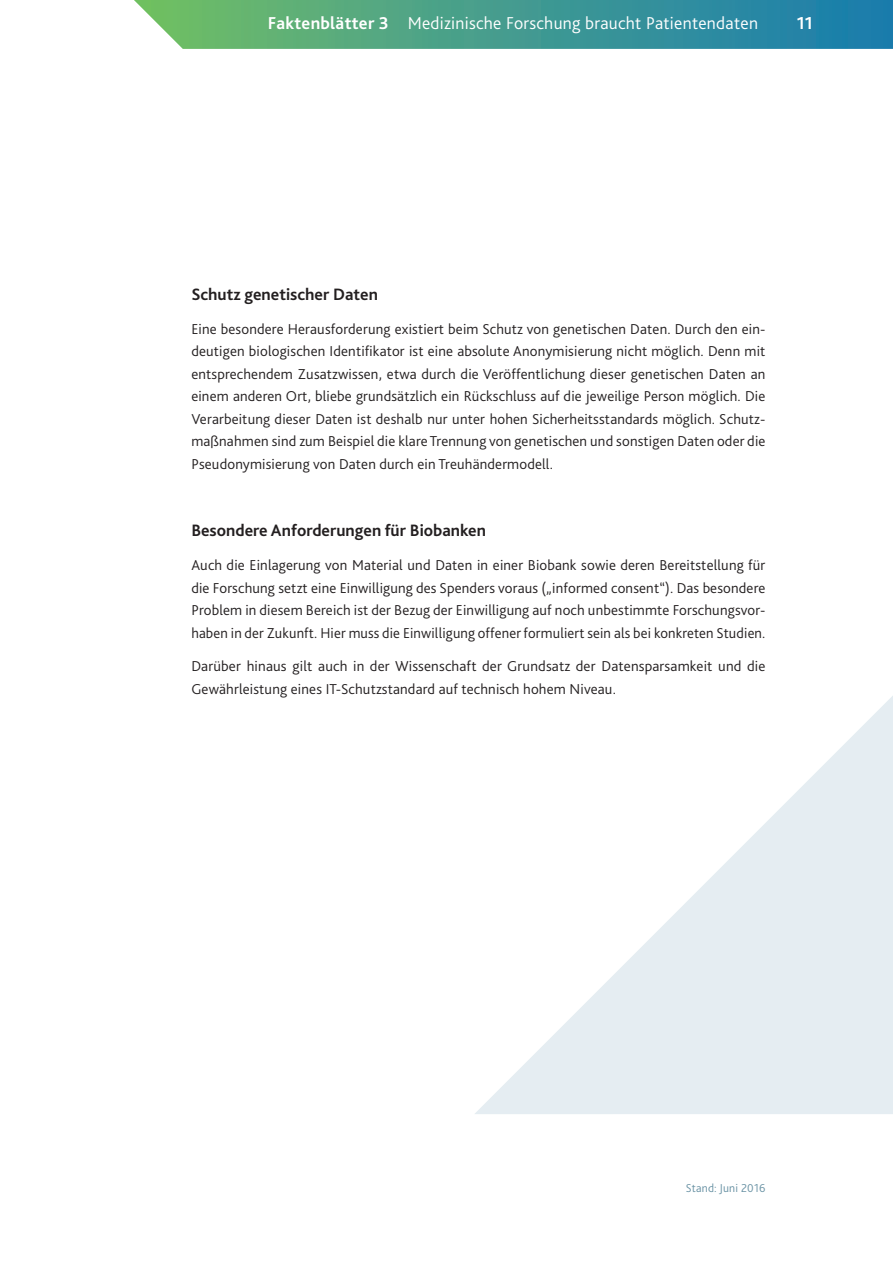
<style>
.page{position:relative;width:893px;height:1263px;background:#fff}
.page>*{position:absolute;margin:0;border:0;box-sizing:border-box;transform-origin:0 0}
.t1{font:300 18px "Bliss 2";letter-spacing:.015em;color:#fff}
.t2{font:700 18px "Bliss 2";color:#fff}
.t3{font:700 17.25px "Bliss 2";color:#231f20}
.t4{font:300 15px/22.5px "Bliss 2";letter-spacing:.01em;color:#231f20;text-align:justify}
.t5{font:300 12px "Bliss 2";letter-spacing:.015em;color:#6992a4}
.s1{font-weight:700}
</style>
<div class="page">
<svg style="left:134px;top:0;width:759px;height:49px;background:#499e91"></svg>
<svg style="left:475px;top:696px;width:418px;height:418px;fill:#e6eef2"></svg>
<p class="t1" style="left:268px;top:12px;width:492px"><span class="s1">Faktenblätter 3</span> Medizinische Forschung braucht Patientendaten</p>
<p class="t2" style="left:797px;top:12px;width:18px">11</p>
<p class="t3" style="left:191px;top:284px;width:188px">Schutz genetischer Daten</p>
<p class="t4" style="left:191px;top:318px;width:576px">Eine besondere Herausforderung existiert beim Schutz von genetischen Daten. Durch den ein&shy;deutigen biologischen Identifikator ist eine absolute Anonymisierung nicht möglich. Denn mit entsprechendem Zusatzwissen, etwa durch die Veröffentlichung dieser genetischen Daten an einem anderen Ort, bliebe grundsätzlich ein Rückschluss auf die jeweilige Person möglich. Die Verarbeitung dieser Daten ist deshalb nur unter hohen Sicherheitsstandards möglich. Schutz&shy;maßnahmen sind zum Beispiel die klare Trennung von genetischen und sonstigen Daten oder die Pseudonymisierung von Daten durch ein Treuhändermodell.</p>
<p class="t3" style="left:191px;top:520px;width:296px">Besondere Anforderungen für Biobanken</p>
<p class="t4" style="left:191px;top:554px;width:576px">Auch die Einlagerung von Material und Daten in einer Biobank sowie deren Bereitstellung für die Forschung setzt eine Einwilligung des Spenders voraus („informed consent“). Das besondere Problem in diesem Bereich ist der Bezug der Einwilligung auf noch unbestimmte Forschungsvor&shy;haben in der Zukunft. Hier muss die Einwilligung offener formuliert sein als bei konkreten Studien.</p>
<p class="t4" style="left:191px;top:655px;width:576px">Darüber hinaus gilt auch in der Wissenschaft der Grundsatz der Datensparsamkeit und die<br>Gewährleistung eines IT-Schutzstandard auf technisch hohem Niveau.</p>
<p class="t5" style="left:686px;top:1181px;width:81px">Stand: Juni 2016</p>
</div>
